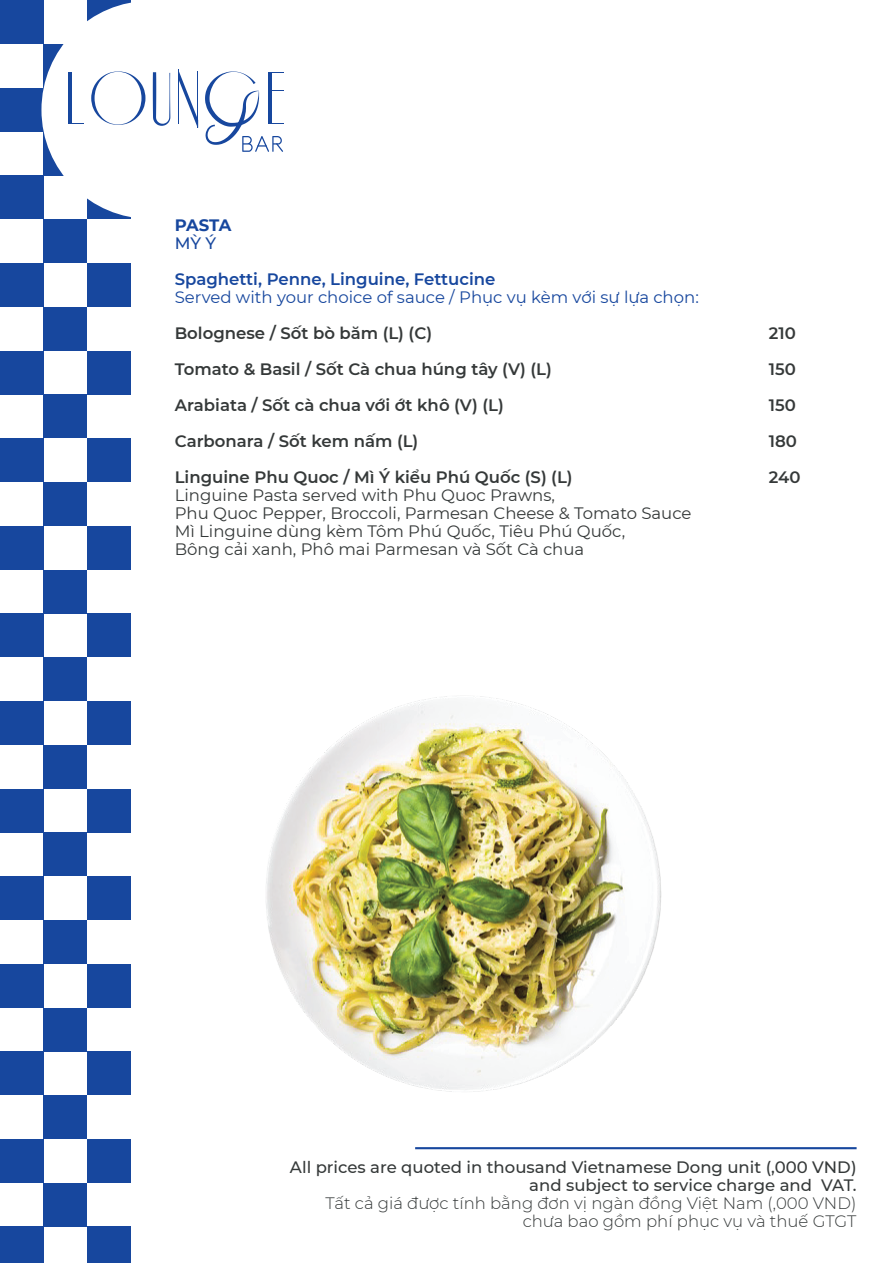
<style>
.page{position:relative;width:893px;height:1263px;background:#fff}
.page>*{position:absolute;margin:0;border:0;box-sizing:border-box;transform-origin:0 0}
.t1{font:600 16.5px "Montserrat";color:#353939}
.t2{font:16.5px/18px "Montserrat";color:#353939}
.t3{font:500 16.5px/18px "Montserrat";color:#353939;text-align:right}
.t4{font:300 16.5px/18px "Montserrat";color:#353939;text-align:right}
.t5{font:16.5px "Montserrat";color:#17479e}
.t6{font:600 16.5px "Montserrat";color:#17479e}
.t7{font:700 16.5px "Montserrat";letter-spacing:-.02em;color:#17479e}
.t8{font:500 16.5px "Montserrat";color:#17479e}
</style>
<div class="page">
<div style="left:0;top:0;width:43px;height:44px;background:#17479e"></div>
<div style="left:87px;top:0;width:44px;height:44px;background:#17479e"></div>
<div style="left:43px;top:44px;width:44px;height:44px;background:#17479e"></div>
<div style="left:0;top:88px;width:43px;height:44px;background:#17479e"></div>
<div style="left:43px;top:132px;width:44px;height:44px;background:#17479e"></div>
<div style="left:0;top:176px;width:43px;height:43px;background:#17479e"></div>
<div style="left:87px;top:176px;width:44px;height:43px;background:#17479e"></div>
<div style="left:43px;top:219px;width:44px;height:44px;background:#17479e"></div>
<div style="left:0;top:263px;width:43px;height:44px;background:#17479e"></div>
<div style="left:87px;top:263px;width:44px;height:44px;background:#17479e"></div>
<div style="left:43px;top:307px;width:44px;height:44px;background:#17479e"></div>
<div style="left:0;top:351px;width:43px;height:44px;background:#17479e"></div>
<div style="left:87px;top:351px;width:44px;height:44px;background:#17479e"></div>
<div style="left:43px;top:395px;width:44px;height:43px;background:#17479e"></div>
<div style="left:0;top:438px;width:43px;height:44px;background:#17479e"></div>
<div style="left:87px;top:438px;width:44px;height:44px;background:#17479e"></div>
<div style="left:43px;top:482px;width:44px;height:44px;background:#17479e"></div>
<div style="left:0;top:526px;width:43px;height:44px;background:#17479e"></div>
<div style="left:87px;top:526px;width:44px;height:44px;background:#17479e"></div>
<div style="left:43px;top:570px;width:44px;height:43px;background:#17479e"></div>
<div style="left:0;top:613px;width:43px;height:44px;background:#17479e"></div>
<div style="left:87px;top:613px;width:44px;height:44px;background:#17479e"></div>
<div style="left:43px;top:657px;width:44px;height:44px;background:#17479e"></div>
<div style="left:0;top:701px;width:43px;height:44px;background:#17479e"></div>
<div style="left:87px;top:701px;width:44px;height:44px;background:#17479e"></div>
<div style="left:43px;top:745px;width:44px;height:44px;background:#17479e"></div>
<div style="left:0;top:789px;width:43px;height:43px;background:#17479e"></div>
<div style="left:87px;top:789px;width:44px;height:43px;background:#17479e"></div>
<div style="left:43px;top:832px;width:44px;height:44px;background:#17479e"></div>
<div style="left:0;top:876px;width:43px;height:44px;background:#17479e"></div>
<div style="left:87px;top:876px;width:44px;height:44px;background:#17479e"></div>
<div style="left:43px;top:920px;width:44px;height:44px;background:#17479e"></div>
<div style="left:0;top:964px;width:43px;height:44px;background:#17479e"></div>
<div style="left:87px;top:964px;width:44px;height:44px;background:#17479e"></div>
<div style="left:43px;top:1008px;width:44px;height:43px;background:#17479e"></div>
<div style="left:0;top:1051px;width:43px;height:44px;background:#17479e"></div>
<div style="left:87px;top:1051px;width:44px;height:44px;background:#17479e"></div>
<div style="left:43px;top:1095px;width:44px;height:44px;background:#17479e"></div>
<div style="left:0;top:1139px;width:43px;height:44px;background:#17479e"></div>
<div style="left:87px;top:1139px;width:44px;height:44px;background:#17479e"></div>
<div style="left:43px;top:1183px;width:44px;height:44px;background:#17479e"></div>
<div style="left:0;top:1227px;width:43px;height:36px;background:#17479e"></div>
<div style="left:87px;top:1227px;width:44px;height:36px;background:#17479e"></div>
<div style="left:41px;top:1px;width:218px;height:218px;background:#fff;border-radius:50%"></div>
<hr style="left:69px;top:72px;width:3px;height:52px;background:#17479e">
<svg style="left:179px;top:71px;width:19px;height:55px"></svg>
<svg style="left:72px;top:123px;width:12px;height:1px"></svg>
<hr style="left:178px;top:69px;width:1px;height:55px;background:#17479e">
<hr style="left:197px;top:72px;width:1px;height:56px;background:#17479e">
<svg style="left:91px;top:71px;width:54px;height:54px"></svg>
<svg style="left:153px;top:72px;width:17px;height:54px"></svg>
<svg style="left:205px;top:71px;width:79px;height:81px"></svg>
<img style="left:266px;top:696px;width:395px;height:396px">
<hr style="left:415px;top:1147px;width:442px;height:2px;background:#17479e">
<p class="t7" style="left:175px;top:213px;width:58px">PASTA</p>
<p class="t8" style="left:175px;top:232px;width:43px">MỲ Ý</p>
<p class="t6" style="left:175px;top:267px;width:322px">Spaghetti, Penne, Linguine, Fettucine</p>
<p class="t5" style="left:175px;top:286px;width:526px">Served with your choice of sauce / Phục vụ kèm với sự lựa chọn:</p>
<p class="t1" style="left:175px;top:321px;width:259px">Bolognese / Sốt bò băm (L) (C)</p>
<p class="t1" style="left:769px;top:321px;width:28px">210</p>
<p class="t1" style="left:175px;top:357px;width:379px">Tomato &amp; Basil / Sốt Cà chua húng tây (V) (L)</p>
<p class="t1" style="left:769px;top:357px;width:29px">150</p>
<p class="t1" style="left:175px;top:393px;width:331px">Arabiata / Sốt cà chua với ớt khô (V) (L)</p>
<p class="t1" style="left:769px;top:393px;width:29px">150</p>
<p class="t1" style="left:175px;top:429px;width:245px">Carbonara / Sốt kem nấm (L)</p>
<p class="t1" style="left:769px;top:429px;width:30px">180</p>
<p class="t1" style="left:175px;top:465px;width:399px">Linguine Phu Quoc / Mì Ý kiểu Phú Quốc (S) (L)</p>
<p class="t1" style="left:769px;top:465px;width:33px">240</p>
<p class="t2" style="left:175px;top:486px;width:518px">Linguine Pasta served with Phu Quoc Prawns,<br>Phu Quoc Pepper, Broccoli, Parmesan Cheese &amp; Tomato Sauce Mì Linguine dùng kèm Tôm Phú Quốc, Tiêu Phú Quốc,<br>Bông cải xanh, Phô mai Parmesan và Sốt Cà chua</p>
<p class="t3" style="left:290px;top:1157px;width:568px">All prices are quoted in thousand Vietnamese Dong unit (,000 VND) and subject to service charge and VAT.</p>
<p class="t4" style="left:326px;top:1193px;width:532px">Tất cả giá được tính bằng đơn vị ngàn đồng Việt Nam (,000 VND) chưa bao gồm phí phục vụ và thuế GTGT</p>
</div>
